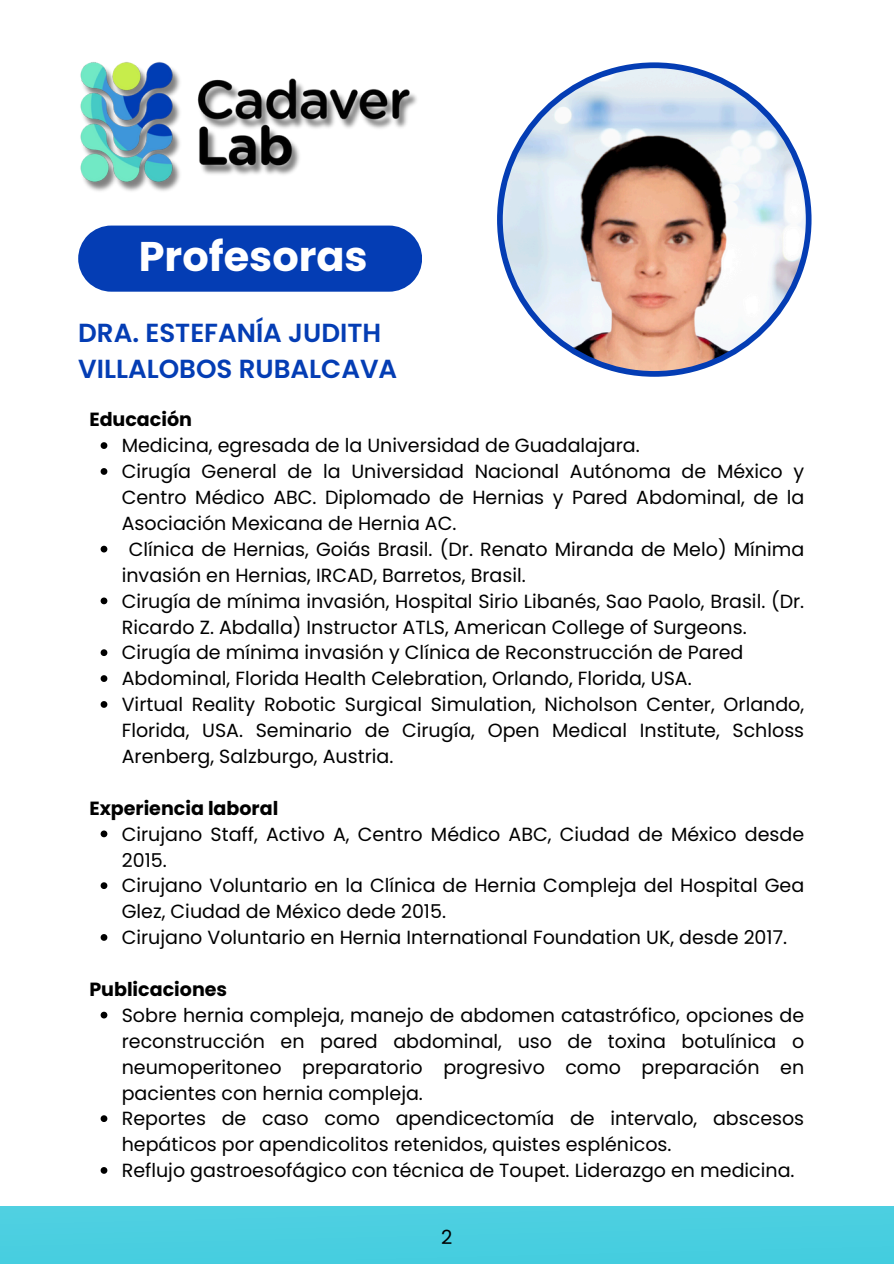
<style>
.page{position:relative;width:894px;height:1264px;background:#fff}
.page>*{position:absolute;margin:0;border:0;box-sizing:border-box;transform-origin:0 0}
.t1{font:700 41.4px "Poppins";color:#fff}
.t2{font:600 26.1px/35.4px "Poppins";color:#043db4}
.t3{font:19.5px "Poppins";color:#000}
.t4{font:19.05px/25.8px "Poppins";color:#000}
.t5{font:700 19.05px "Poppins";color:#000}
</style>
<div class="page">
<svg style="left:78px;top:225px;width:344px;height:67px;background:#1147b8"></svg>
<img style="left:80px;top:62px;width:337px;height:129px">
<svg style="left:497px;top:62px;width:314px;height:315px"></svg>
<div style="left:0;top:1206px;width:893px;height:57px;background:#4acfe0"></div>
<svg style="left:101px;top:442px;width:6px;height:7px"></svg>
<svg style="left:101px;top:468px;width:6px;height:7px"></svg>
<svg style="left:101px;top:545px;width:6px;height:7px"></svg>
<svg style="left:101px;top:597px;width:6px;height:7px"></svg>
<svg style="left:101px;top:649px;width:6px;height:7px"></svg>
<svg style="left:101px;top:675px;width:6px;height:7px"></svg>
<svg style="left:101px;top:701px;width:6px;height:6px"></svg>
<svg style="left:101px;top:830px;width:6px;height:7px"></svg>
<svg style="left:101px;top:882px;width:6px;height:7px"></svg>
<svg style="left:101px;top:934px;width:6px;height:6px"></svg>
<svg style="left:101px;top:1011px;width:6px;height:7px"></svg>
<svg style="left:101px;top:1115px;width:6px;height:6px"></svg>
<svg style="left:101px;top:1167px;width:6px;height:6px"></svg>
<p class="t1" style="left:139px;top:228px;width:230px">Profesoras</p>
<p class="t2" style="left:78px;top:315px;width:320px">DRA. ESTEFANÍA JUDITH<br>VILLALOBOS RUBALCAVA</p>
<h2 class="t5" style="left:89px;top:406px;width:104px">Educación</h2>
<p class="t4" style="left:122px;top:433px;width:519px">Medicina, egresada de la Universidad de Guadalajara.</p>
<h3 class="t4" style="left:122px;top:458px;width:683px;text-align:justify">Cirugía General de la Universidad Nacional Autónoma de México y Centro Médico ABC. Diplomado de Hernias y Pared Abdominal, de la Asociación Mexicana de Hernia AC.</h3>
<p class="t4" style="left:122px;top:536px;width:683px;text-indent:7px">Clínica de Hernias, Goiás Brasil. (Dr. Renato Miranda de Melo) Mínima invasión en Hernias, IRCAD, Barretos, Brasil.</p>
<p class="t4" style="left:122px;top:588px;width:683px">Cirugía de mínima invasión, Hospital Sirio Libanés, Sao Paolo, Brasil. (Dr.<br>Ricardo Z. Abdalla) Instructor ATLS, American College of Surgeons.</p>
<p class="t4" style="left:122px;top:640px;width:623px">Cirugía de mínima invasión y Clínica de Reconstrucción de Pared</p>
<p class="t4" style="left:122px;top:665px;width:571px">Abdominal, Florida Health Celebration, Orlando, Florida, USA.</p>
<p class="t4" style="left:122px;top:691px;width:683px;text-align:justify">Virtual Reality Robotic Surgical Simulation, Nicholson Center, Orlando, Florida, USA. Seminario de Cirugía, Open Medical Institute, Schloss Arenberg, Salzburgo, Austria.</p>
<p class="t5" style="left:89px;top:794px;width:190px">Experiencia laboral</p>
<p class="t4" style="left:122px;top:821px;width:683px">Cirujano Staff, Activo A, Centro Médico ABC, Ciudad de México desde<br>2015.</p>
<h3 class="t4" style="left:122px;top:872px;width:683px">Cirujano Voluntario en la Clínica de Hernia Compleja del Hospital Gea<br>Glez, Ciudad de México dede 2015.</h3>
<p class="t4" style="left:122px;top:924px;width:666px">Cirujano Voluntario en Hernia International Foundation UK, desde 2017.</p>
<p class="t5" style="left:89px;top:975px;width:139px">Publicaciones</p>
<p class="t4" style="left:122px;top:1002px;width:683px;text-align:justify">Sobre hernia compleja, manejo de abdomen catastrófico, opciones de reconstrucción en pared abdominal, uso de toxina botulínica o neumoperitoneo preparatorio progresivo como preparación en pacientes con hernia compleja.</p>
<h3 class="t4" style="left:122px;top:1105px;width:683px">Reportes de caso como apendicectomía de intervalo, abscesos hepáticos por apendicolitos retenidos, quistes esplénicos.</h3>
<p class="t4" style="left:122px;top:1157px;width:674px">Reflujo gastroesofágico con técnica de Toupet. Liderazgo en medicina.</p>
<p class="t3" style="left:441px;top:1223px;width:13px">2</p>
</div>
